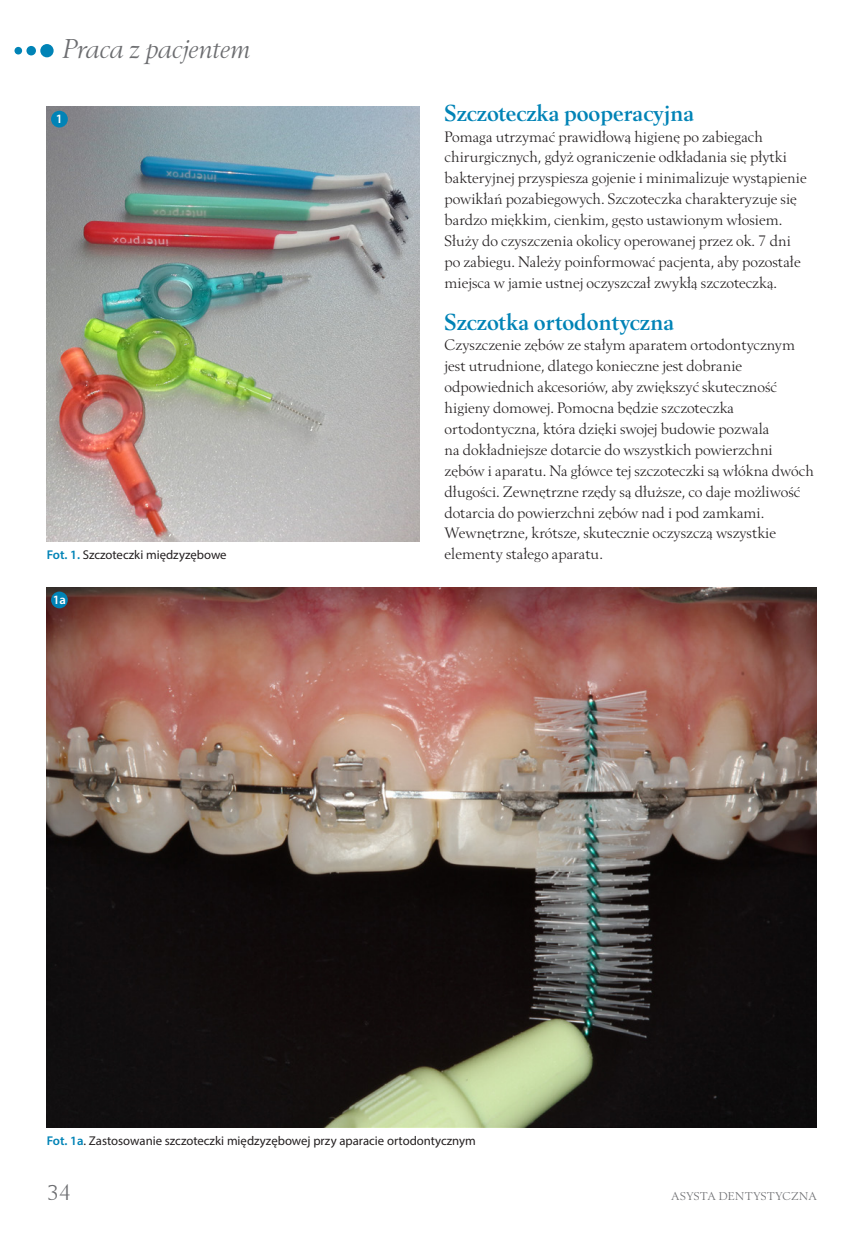
<style>
.page{position:relative;width:868px;height:1234px;background:#fff}
.page>*{position:absolute;margin:0;border:0;box-sizing:border-box;transform-origin:0 0}
.t1{font:italic 28.5px "Berling TCE";letter-spacing:-.005em;color:#6c6d70}
.śródtytuł{font:700 24px "Berling TCE";color:#0083b6}
.t2{font:22.5px "Berling TCE";color:#6c6d70}
.tekst_bez_wcięcia{font:15.75px/20.9px "Berling TCE";color:#231f20}
.podpis{font:12.75px "Myriad Pro";color:#231f20}
.podpis-2{font:600 12.75px "Myriad Pro";color:#fff}
.t3{font:11.7px "Berling TCE";letter-spacing:.035em;color:#6c6d70}
.s1{font-weight:600;color:#0083b6}
</style>
<div class="page">
<div style="left:26px;top:46px;width:10px;height:9px;background:#0083b6;border-radius:50%"></div>
<div style="left:15px;top:47px;width:7px;height:7px;background:#0083b6;border-radius:50%"></div>
<div style="left:40px;top:44px;width:14px;height:13px;background:#0083b6;border-radius:50%"></div>
<img style="left:47px;top:106px;width:372px;height:435px">
<img style="left:47px;top:587px;width:769px;height:539px">
<div style="left:51px;top:111px;width:17px;height:16px;background:#0083b6;border-radius:50%"></div>
<div style="left:51px;top:591px;width:17px;height:17px;background:#0083b6;border-radius:50%"></div>
<h1 class="t1" style="left:63px;top:34px;width:189px">Praca z pacjentem</h1>
<p class="podpis-2" style="left:56px;top:111px;width:8px">1</p>
<p class="śródtytuł" style="left:444px;top:100px;width:251px">Szczoteczka pooperacyjna</p>
<p class="tekst_bez_wcięcia" style="left:444px;top:126px;width:363px">Pomaga utrzymać prawidłową higienę po zabiegach chirurgicznych, gdyż ograniczenie odkładania się płytki bakteryjnej przyspiesza gojenie i minimalizuje wystąpienie powikłań pozabiegowych. Szczoteczka charakteryzuje się bardzo miękkim, cienkim, gęsto ustawionym włosiem.<br>Służy do czyszczenia okolicy operowanej przez ok. 7 dni po zabiegu. Należy poinformować pacjenta, aby pozostałe miejsca w jamie ustnej oczyszczał zwykłą szczoteczką.</p>
<p class="śródtytuł" style="left:444px;top:309px;width:231px">Szczotka ortodontyczna</p>
<p class="tekst_bez_wcięcia" style="left:444px;top:335px;width:371px">Czyszczenie zębów ze stałym aparatem ortodontycznym jest utrudnione, dlatego konieczne jest dobranie odpowiednich akcesoriów, aby zwiększyć skuteczność higieny domowej. Pomocna będzie szczoteczka ortodontyczna, która dzięki swojej budowie pozwala<br>na dokładniejsze dotarcie do wszystkich powierzchni zębów i aparatu. Na główce tej szczoteczki są włókna dwóch długości. Zewnętrzne rzędy są dłuższe, co daje możliwość dotarcia do powierzchni zębów nad i pod zamkami.<br>Wewnętrzne, krótsze, skutecznie oczyszczą wszystkie</p>
<p class="podpis" style="left:47px;top:547px;width:181px"><span class="s1">Fot. 1.</span> Szczoteczki międzyzębowe</p>
<p class="tekst_bez_wcięcia" style="left:444px;top:544px;width:160px">elementy stałego aparatu.</p>
<p class="podpis-2" style="left:53px;top:591px;width:15px">1a</p>
<p class="podpis" style="left:47px;top:1132px;width:430px"><span class="s1">Fot. 1a</span>. Zastosowanie szczoteczki międzyzębowej przy aparacie ortodontycznym</p>
<p class="t2" style="left:47px;top:1180px;width:26px">34</p>
<p class="t3" style="left:671px;top:1189px;width:147px">ASYSTA DENTYSTYCZNA</p>
</div>
